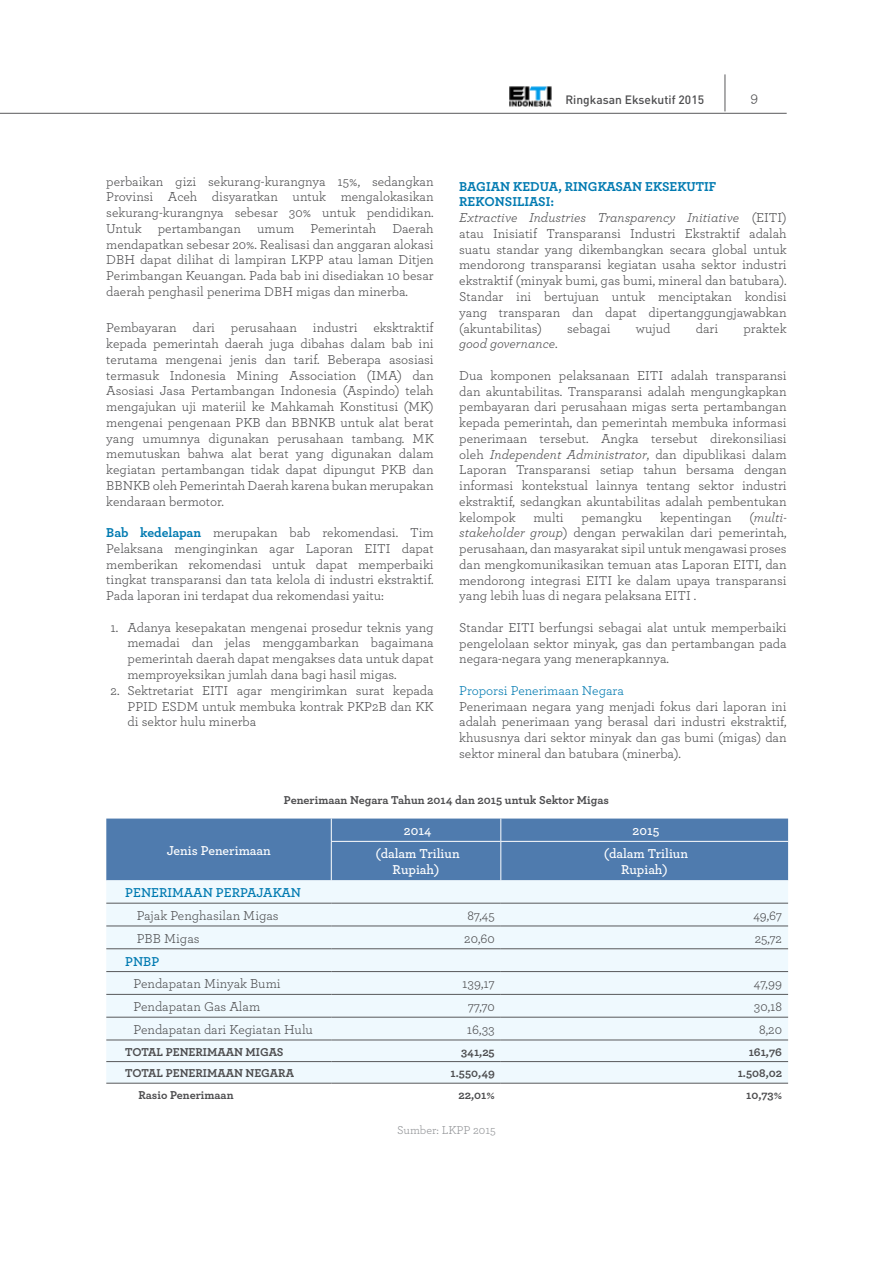
<style>
.page{position:relative;width:893px;height:1263px;background:#fff}
.page>*{position:absolute;margin:0;border:0;box-sizing:border-box;transform-origin:0 0}
.t1{font:15px "Archer Pro";color:#4d4d4f}
.t2{font:13.5px/15.8px "Archer Pro";color:#4d4d4f;text-align:justify}
.t3{font:600 13.5px/16.2px "Archer Pro";color:#fff;text-align:center}
.t4{font:13.5px "Archer Pro";color:#007ab1}
.t5{font:600 13.5px "Archer Pro";color:#007ab1}
.t6{font:italic 13.5px "Archer Pro";color:#4d4d4f}
.t7{font:700 12px "Archer Pro";color:#4d4d4f}
.t8{font:500 12px "DIN";color:#4d4d4f}
.t9{font:12px "Archer Pro";color:#939598}
.s1{font-weight:700;color:#007ab1}
.s2{font-style:italic}
.s3{font-style:normal}
</style>
<div class="page">
<div style="left:106px;top:880px;width:682px;height:203px;background:#eff9fe"></div>
<div style="left:106px;top:818px;width:682px;height:62px;background:#4f7bae"></div>
<hr style="left:331px;top:841px;width:170px;height:1px;background:#fff">
<hr style="left:331px;top:842px;width:1px;height:38px;background:#fff">
<hr style="left:501px;top:841px;width:287px;height:1px;background:#fff">
<hr style="left:500px;top:842px;width:1px;height:38px;background:#fff">
<hr style="left:106px;top:903px;width:225px;height:1px;background:#58595b">
<hr style="left:331px;top:903px;width:170px;height:1px;background:#58595b">
<hr style="left:501px;top:903px;width:287px;height:1px;background:#58595b">
<hr style="left:106px;top:926px;width:225px;height:1px;background:#58595b">
<hr style="left:331px;top:926px;width:170px;height:1px;background:#58595b">
<hr style="left:501px;top:926px;width:287px;height:1px;background:#58595b">
<hr style="left:106px;top:948px;width:225px;height:1px;background:#58595b">
<hr style="left:331px;top:948px;width:170px;height:1px;background:#58595b">
<hr style="left:501px;top:948px;width:287px;height:1px;background:#58595b">
<hr style="left:106px;top:971px;width:225px;height:1px;background:#58595b">
<hr style="left:331px;top:971px;width:170px;height:1px;background:#58595b">
<hr style="left:501px;top:971px;width:287px;height:1px;background:#58595b">
<hr style="left:106px;top:994px;width:225px;height:1px;background:#58595b">
<hr style="left:331px;top:994px;width:170px;height:1px;background:#58595b">
<hr style="left:501px;top:994px;width:287px;height:1px;background:#58595b">
<hr style="left:106px;top:1017px;width:225px;height:1px;background:#58595b">
<hr style="left:331px;top:1017px;width:170px;height:1px;background:#58595b">
<hr style="left:501px;top:1017px;width:287px;height:1px;background:#58595b">
<hr style="left:106px;top:1040px;width:225px;height:1px;background:#58595b">
<hr style="left:331px;top:1040px;width:170px;height:1px;background:#58595b">
<hr style="left:501px;top:1040px;width:287px;height:1px;background:#58595b">
<hr style="left:106px;top:1061px;width:225px;height:1px;background:#58595b">
<hr style="left:331px;top:1061px;width:170px;height:1px;background:#58595b">
<hr style="left:501px;top:1061px;width:287px;height:1px;background:#58595b">
<hr style="left:106px;top:1083px;width:225px;height:1px;background:#58595b">
<hr style="left:331px;top:1083px;width:170px;height:1px;background:#58595b">
<hr style="left:501px;top:1083px;width:287px;height:1px;background:#58595b">
<img style="left:509px;top:86px;width:43px;height:21px">
<hr style="left:0;top:113px;width:787px;height:1px;background:#58595b">
<hr style="left:725px;top:74px;width:1px;height:37px;background:#58595b">
<p class="t8" style="left:565px;top:92px;width:140px">Ringkasan Eksekutif 2015</p>
<p class="t1" style="left:751px;top:87px;width:9px">9</p>
<p class="t2" style="left:106px;top:173px;width:329px">perbaikan gizi sekurang-kurangnya 15%, sedangkan Provinsi Aceh disyaratkan untuk mengalokasikan sekurang-kurangnya sebesar 30% untuk pendidikan.<br>Untuk pertambangan umum Pemerintah Daerah mendapatkan sebesar 20%. Realisasi dan anggaran alokasi DBH dapat dilihat di lampiran LKPP atau laman Ditjen Perimbangan Keuangan. Pada bab ini disediakan 10 besar daerah penghasil penerima DBH migas dan minerba.</p>
<p class="t2" style="left:106px;top:319px;width:329px">Pembayaran dari perusahaan industri eksktraktif kepada pemerintah daerah juga dibahas dalam bab ini terutama mengenai jenis dan tarif. Beberapa asosiasi termasuk Indonesia Mining Association (IMA) dan Asosiasi Jasa Pertambangan Indonesia (Aspindo) telah mengajukan uji materiil ke Mahkamah Konstitusi (MK) mengenai pengenaan PKB dan BBNKB untuk alat berat yang umumnya digunakan perusahaan tambang. MK memutuskan bahwa alat berat yang digunakan dalam kegiatan pertambangan tidak dapat dipungut PKB dan BBNKB oleh Pemerintah Daerah karena bukan merupakan kendaraan bermotor.</p>
<p class="t2" style="left:106px;top:524px;width:329px"><span class="s1">Bab kedelapan</span> merupakan bab rekomendasi. Tim Pelaksana menginginkan agar Laporan EITI dapat memberikan rekomendasi untuk dapat memperbaiki tingkat transparansi dan tata kelola di industri ekstraktif.<br>Pada laporan ini terdapat dua rekomendasi yaitu:</p>
<p class="t2" style="left:128px;top:619px;width:308px;text-indent:-17px">1. Adanya kesepakatan mengenai prosedur teknis yang memadai dan jelas menggambarkan bagaimana pemerintah daerah dapat mengakses data untuk dapat memproyeksikan jumlah dana bagi hasil migas.</p>
<p class="t2" style="left:128px;top:682px;width:308px;text-indent:-17px">2. Sektretariat EITI agar mengirimkan surat kepada PPID ESDM untuk membuka kontrak PKP2B dan KK di sektor hulu minerba</p>
<p class="t2" style="left:459px;top:178px;width:329px;text-align:left"><span class="s1">BAGIAN KEDUA, RINGKASAN EKSEKUTIF REKONSILIASI:<br></span><span class="s2">Extractive Industries Transparency Initiative</span> (EITI) atau Inisiatif Transparansi Industri Ekstraktif adalah suatu standar yang dikembangkan secara global untuk mendorong transparansi kegiatan usaha sektor industri ekstraktif (minyak bumi, gas bumi, mineral dan batubara).<br>Standar ini bertujuan untuk menciptakan kondisi yang transparan dan dapat dipertanggungjawabkan (akuntabilitas)</p>
<p class="t2" style="left:567px;top:319px;width:45px">sebagai</p>
<p class="t2" style="left:636px;top:319px;width:36px">wujud</p>
<p class="t2" style="left:696px;top:319px;width:24px">dari</p>
<p class="t2" style="left:743px;top:319px;width:45px">praktek</p>
<p class="t6" style="left:459px;top:334px;width:100px">good governance<span class="s3">.</span></p>
<p class="t2" style="left:459px;top:367px;width:329px">Dua komponen pelaksanaan EITI adalah transparansi dan akuntabilitas. Transparansi adalah mengungkapkan pembayaran dari perusahaan migas serta pertambangan kepada pemerintah, dan pemerintah membuka informasi penerimaan tersebut. Angka tersebut direkonsiliasi oleh <span class="s2">Independent Administrator</span>, dan dipublikasi dalam Laporan Transparansi setiap tahun bersama dengan informasi kontekstual lainnya tentang sektor industri ekstraktif, sedangkan akuntabilitas adalah pembentukan kelompok</p>
<p class="t2" style="left:459px;top:508px;width:329px;text-indent:290px">(<span class="s2">multi&shy;stakeholder group</span>) dengan perwakilan dari pemerintah, perusahaan, dan masyarakat sipil untuk mengawasi proses dan mengkomunikasikan temuan atas Laporan EITI, dan mendorong integrasi EITI ke dalam upaya transparansi yang lebih luas di negara pelaksana EITI .</p>
<p class="t2" style="left:459px;top:619px;width:329px">Standar EITI berfungsi sebagai alat untuk memperbaiki pengelolaan sektor minyak, gas dan pertambangan pada negara-negara yang menerapkannya.</p>
<p class="t4" style="left:459px;top:681px;width:166px">Proporsi Penerimaan Negara</p>
<p class="t2" style="left:459px;top:698px;width:329px">Penerimaan negara yang menjadi fokus dari laporan ini adalah penerimaan yang berasal dari industri ekstraktif, khususnya dari sektor minyak dan gas bumi (migas) dan sektor mineral dan batubara (minerba).</p>
<p class="t7" style="left:284px;top:790px;width:327px">Penerimaan Negara Tahun 2014 dan 2015 untuk Sektor Migas</p>
<p class="t2" style="left:533px;top:508px;width:32px">multi</p>
<p class="t2" style="left:581px;top:508px;width:62px">pemangku</p>
<p class="t2" style="left:660px;top:508px;width:73px">kepentingan</p>
<p class="t3" style="left:167px;top:841px;width:106px">Jenis Penerimaan</p>
<p class="t3" style="left:404px;top:822px;width:29px">2014</p>
<p class="t3" style="left:632px;top:822px;width:28px">2015</p>
<p class="t3" style="left:375px;top:845px;width:86px">(dalam Triliun<br>Rupiah)</p>
<p class="t3" style="left:604px;top:845px;width:86px">(dalam Triliun<br>Rupiah)</p>
<p class="t5" style="left:125px;top:882px;width:177px">PENERIMAAN PERPAJAKAN</p>
<p class="t2" style="left:137px;top:907px;width:143px">Pajak Penghasilan Migas</p>
<p class="t2" style="left:468px;top:907px;width:29px">87,45</p>
<p class="t2" style="left:753px;top:907px;width:30px">49,67</p>
<p class="t2" style="left:137px;top:930px;width:64px">PBB Migas</p>
<p class="t2" style="left:464px;top:930px;width:32px">20,60</p>
<p class="t2" style="left:755px;top:930px;width:29px">25,72</p>
<p class="t5" style="left:125px;top:951px;width:35px">PNBP</p>
<p class="t2" style="left:134px;top:975px;width:149px">Pendapatan Minyak Bumi</p>
<p class="t2" style="left:462px;top:975px;width:34px">139,17</p>
<p class="t2" style="left:754px;top:975px;width:30px">47,99</p>
<p class="t2" style="left:134px;top:998px;width:128px">Pendapatan Gas Alam</p>
<p class="t2" style="left:468px;top:998px;width:28px">77,70</p>
<p class="t2" style="left:754px;top:998px;width:30px">30,18</p>
<p class="t2" style="left:134px;top:1021px;width:181px">Pendapatan dari Kegiatan Hulu</p>
<p class="t2" style="left:467px;top:1021px;width:29px">16,33</p>
<p class="t2" style="left:759px;top:1021px;width:24px">8,20</p>
<p class="t7" style="left:125px;top:1042px;width:160px">TOTAL PENERIMAAN MIGAS</p>
<p class="t7" style="left:461px;top:1042px;width:35px">341,25</p>
<p class="t7" style="left:749px;top:1042px;width:35px">161,76</p>
<p class="t7" style="left:125px;top:1064px;width:170px">TOTAL PENERIMAAN NEGARA</p>
<p class="t7" style="left:451px;top:1064px;width:46px">1.550,49</p>
<p class="t7" style="left:738px;top:1064px;width:46px">1.508,02</p>
<p class="t7" style="left:138px;top:1085px;width:97px">Rasio Penerimaan</p>
<p class="t7" style="left:458px;top:1085px;width:38px">22,01%</p>
<p class="t7" style="left:746px;top:1085px;width:37px">10,73%</p>
<p class="t9" style="left:397px;top:1122px;width:100px">Sumber: LKPP 2015</p>
</div>
